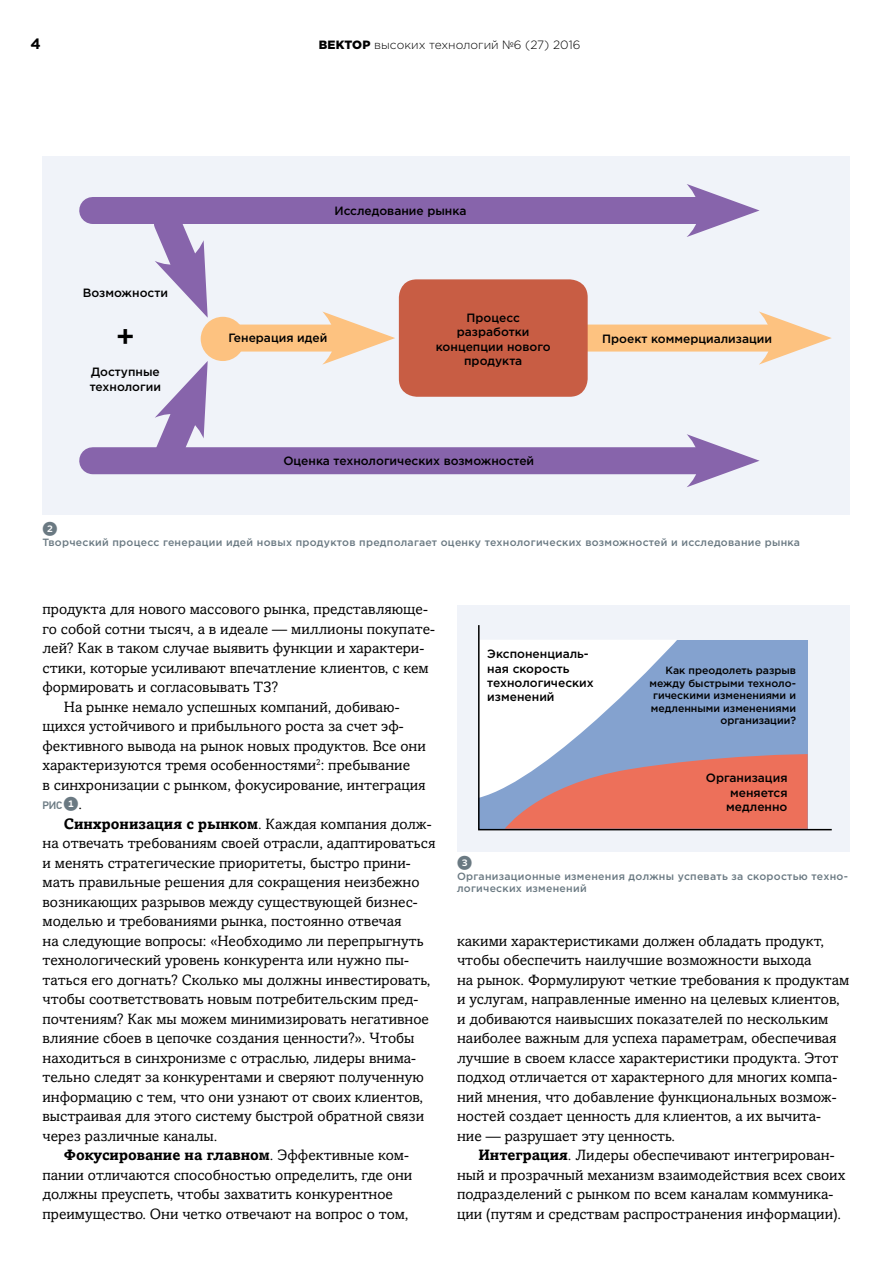
<style>
.page{position:relative;width:893px;height:1263px;background:#fff}
.page>*{position:absolute;margin:0;border:0;box-sizing:border-box;transform-origin:0 0}
.t1{font:500 30px "Gotham Pro";color:#000}
.t2{font:15px/19.5px "Amasis MTW1 G";color:#000}
.t3{font:700 15px "Amasis MTW1 G";color:#000}
.t4{font:15px "Whitney Index Black Round Bd";color:#6a7982}
.t5{font:700 15px "Gotham Pro";color:#000}
.t6{font:500 12px/14.4px "Gotham Pro";color:#000}
.t7{font:300 12px "Gotham Pro";color:#000}
.t8{font:500 10.8px "PF Din Text Pro";color:#6a7982}
.t9{font:500 10.5px/12px "Gotham Pro";letter-spacing:.025em;color:#6a7982}
.t10{font:500 10.5px/12.6px "Gotham Pro";color:#000;text-align:right}
.s1{font-weight:900}
.s2{font-family:"Whitney Index Black Round Bd";font-weight:400;font-size:15px}
.s3{font-family:"Amasis MTW1 G";font-weight:400;font-size:15px;color:#000}
.s4{font-weight:400}
.s5{font-weight:700}
</style>
<div class="page">
<div style="left:43px;top:156px;width:807px;height:358px;background:#f0f3f9"></div>
<div style="left:457px;top:605px;width:393px;height:247px;background:#f0f3f9"></div>
<div style="left:93px;top:197px;width:621px;height:27px;background:#8764ab"></div>
<svg style="left:687px;top:184px;width:73px;height:53px"></svg>
<svg style="left:154px;top:224px;width:71px;height:94px"></svg>
<svg style="left:132px;top:361px;width:93px;height:114px"></svg>
<div style="left:93px;top:447px;width:621px;height:27px;background:#8764ab"></div>
<svg style="left:687px;top:434px;width:73px;height:53px"></svg>
<div style="left:554px;top:325px;width:232px;height:27px;background:#fdc280"></div>
<svg style="left:759px;top:311px;width:73px;height:54px"></svg>
<div style="left:232px;top:325px;width:118px;height:27px;background:#fdc280"></div>
<svg style="left:322px;top:311px;width:73px;height:54px"></svg>
<div style="left:399px;top:279px;width:189px;height:118px;background:#c85d44;border-radius:18px"></div>
<div style="left:201px;top:317px;width:44px;height:44px;background:#fdc280;border-radius:50%"></div>
<svg style="left:478px;top:625px;width:354px;height:206px"></svg>
<p class="t5" style="left:31px;top:35px;width:12px">4</p>
<p class="t7" style="left:319px;top:38px;width:263px"><span class="s1">ВЕКТОР</span> высоких технологий №6 (27) 2016</p>
<p class="t6" style="left:83px;top:285px;width:87px">Возможности</p>
<h1 class="t1" style="left:116px;top:320px;width:21px">+</h1>
<p class="t6" style="left:90px;top:364px;width:73px">Доступные технологии</p>
<p class="t6" style="left:334px;top:203px;width:134px">Исследование рынка</p>
<p class="t6" style="left:436px;top:310px;width:116px;text-align:center">Процесс разработки концепции нового продукта</p>
<p class="t6" style="left:229px;top:330px;width:100px">Генерация идей</p>
<p class="t6" style="left:602px;top:331px;width:171px">Проект коммерциализации</p>
<p class="t6" style="left:283px;top:453px;width:252px">Оценка технологических возможностей</p>
<p class="t4" style="left:43px;top:522px;width:17px">2</p>
<p class="t9" style="left:43px;top:536px;width:759px">Творческий процесс генерации идей новых продуктов предполагает оценку технологических возможностей и исследование рынка</p>
<p class="t2" style="left:43px;top:600px;width:387px">продукта для нового массового рынка, представляюще-</p>
<p class="t2" style="left:43px;top:620px;width:394px">го собой сотни тысяч, а в идеале — миллионы покупате-</p>
<p class="t2" style="left:43px;top:639px;width:383px">лей? Как в таком случае выявить функции и характери-</p>
<p class="t2" style="left:43px;top:659px;width:388px">стики, которые усиливают впечатление клиентов, с кем</p>
<p class="t2" style="left:43px;top:678px;width:237px">формировать и согласовывать ТЗ?</p>
<p class="t2" style="left:64px;top:698px;width:337px">На рынке немало успешных компаний, добиваю-</p>
<p class="t2" style="left:43px;top:717px;width:363px">щихся устойчивого и прибыльного роста за счет эф-</p>
<p class="t2" style="left:43px;top:737px;width:385px">фективного вывода на рынок новых продуктов. Все они</p>
<p class="t2" style="left:43px;top:756px;width:369px">характеризуются тремя особенностями<sup>2</sup>: пребывание</p>
<p class="t2" style="left:43px;top:776px;width:385px">в синхронизации с рынком, фокусирование, интеграция</p>
<p class="t8" style="left:43px;top:799px;width:41px">РИС<span class="s2">1</span><span class="s3">.</span></p>
<p class="t3" style="left:64px;top:814px;width:369px">Синхронизация с рынком<span class="s4">. Каждая компания долж-</span></p>
<p class="t2" style="left:43px;top:834px;width:395px">на отвечать требованиям своей отрасли, адаптироваться</p>
<p class="t2" style="left:43px;top:854px;width:370px">и менять стратегические приоритеты, быстро прини-</p>
<p class="t2" style="left:43px;top:873px;width:379px">мать правильные решения для сокращения неизбежно</p>
<p class="t2" style="left:43px;top:893px;width:377px">возникающих разрывов между существующей бизнес-</p>
<p class="t2" style="left:43px;top:912px;width:360px">моделью и требованиями рынка, постоянно отвечая</p>
<p class="t2" style="left:43px;top:932px;width:383px">на следующие вопросы: «Необходимо ли перепрыгнуть</p>
<p class="t2" style="left:43px;top:951px;width:368px">технологический уровень конкурента или нужно пы-</p>
<p class="t2" style="left:43px;top:971px;width:389px">таться его догнать? Сколько мы должны инвестировать,</p>
<p class="t2" style="left:43px;top:990px;width:377px">чтобы соответствовать новым потребительским пред-</p>
<p class="t2" style="left:43px;top:1010px;width:388px">почтениям? Как мы можем минимизировать негативное</p>
<p class="t2" style="left:43px;top:1029px;width:373px">влияние сбоев в цепочке создания ценности?». Чтобы</p>
<p class="t2" style="left:43px;top:1049px;width:375px">находиться в синхронизме с отраслью, лидеры внима-</p>
<p class="t2" style="left:43px;top:1068px;width:383px">тельно следят за конкурентами и сверяют полученную</p>
<p class="t2" style="left:43px;top:1088px;width:382px">информацию с тем, что они узнают от своих клиентов,</p>
<p class="t2" style="left:43px;top:1107px;width:383px">выстраивая для этого систему быстрой обратной связи</p>
<p class="t2" style="left:43px;top:1127px;width:176px">через различные каналы.</p>
<p class="t3" style="left:64px;top:1146px;width:347px">Фокусирование на главном<span class="s4">. Эффективные ком-</span></p>
<p class="t2" style="left:43px;top:1166px;width:371px">пании отличаются способностью определить, где они</p>
<p class="t2" style="left:43px;top:1185px;width:352px">должны преуспеть, чтобы захватить конкурентное</p>
<p class="t2" style="left:43px;top:1205px;width:368px">преимущество. Они четко отвечают на вопрос о том,</p>
<p class="t6" style="left:487px;top:646px;width:108px">Экспоненциаль&shy;ная скорость технологических изменений</p>
<p class="t10" style="left:649px;top:664px;width:148px">Как преодолеть разрыв между быстрыми техноло&shy;гическими изменениями и медленными изменениями организации?</p>
<p class="t6" style="left:706px;top:771px;width:83px;text-align:right">Организация меняется медленно</p>
<p class="t4" style="left:457px;top:856px;width:17px">3</p>
<p class="t9" style="left:457px;top:870px;width:392px">Организационные изменения должны успевать за скоростью техно&shy;логических изменений</p>
<p class="t2" style="left:457px;top:932px;width:394px">какими характеристиками должен обладать продукт, чтобы обеспечить наилучшие возможности выхода<br>на рынок. Формулируют четкие требования к продуктам и услугам, направленные именно на целевых клиентов, и добиваются наивысших показателей по нескольким наиболее важным для успеха параметрам, обеспечивая лучшие в своем классе характеристики продукта. Этот подход отличается от характерного для многих компа&shy;ний мнения, что добавление функциональных возмож&shy;ностей создает ценность для клиентов, а их вычита&shy;ние — разрушает эту ценность.</p>
<p class="t2" style="left:457px;top:1146px;width:390px;text-indent:21px"><span class="s5">Интеграция</span>. Лидеры обеспечивают интегрирован&shy;ный и прозрачный механизм взаимодействия всех своих подразделений с рынком по всем каналам коммуника&shy;ции (путям и средствам распространения информации).</p>
</div>
